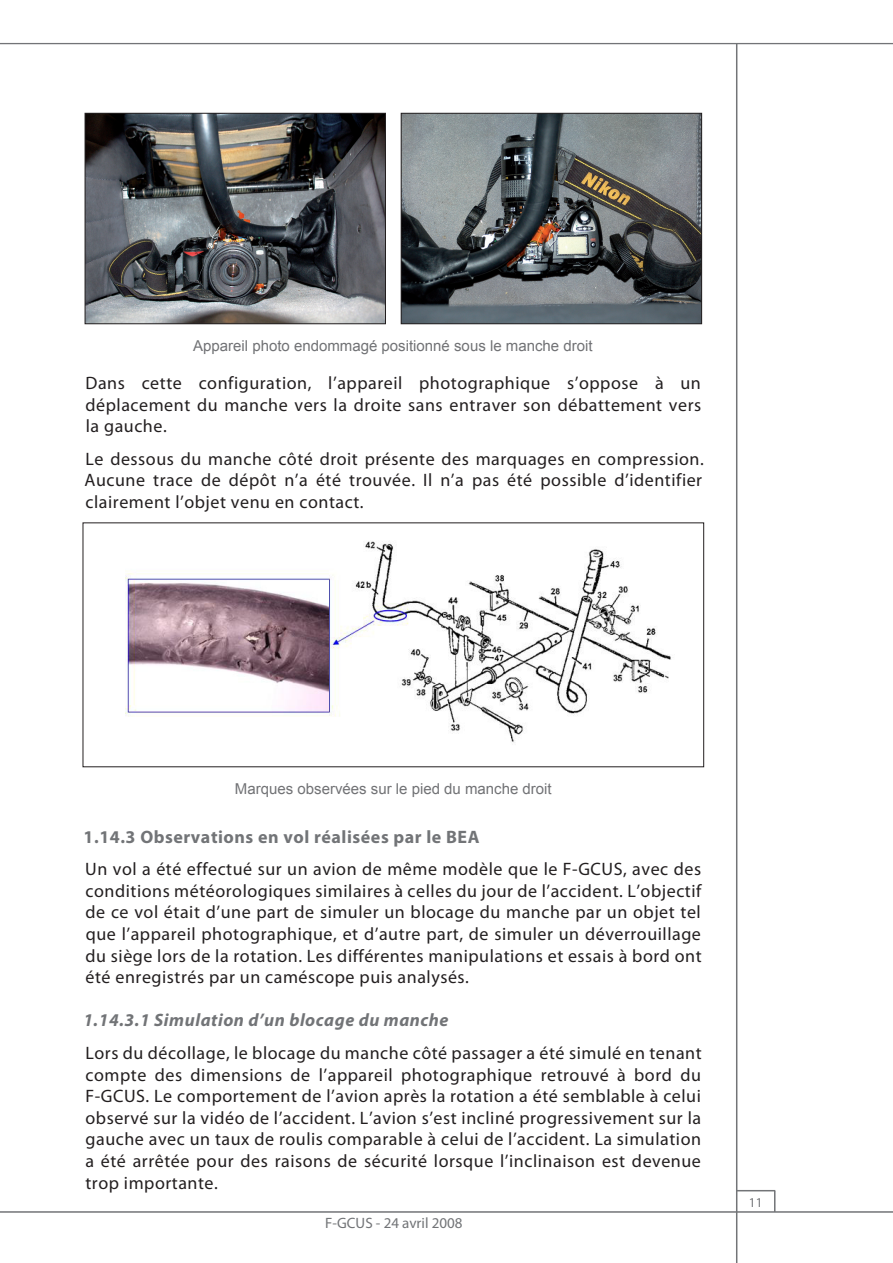
<style>
.page{position:relative;width:893px;height:1263px;background:#fff}
.page>*{position:absolute;margin:0;border:0;box-sizing:border-box;transform-origin:0 0}
.t1{font:18px/21.6px "Myriad Pro";letter-spacing:.03em;color:#231f20;text-align:justify}
.t2{font:700 18px "Myriad Pro";letter-spacing:.03em;color:#727477}
.t3{font:italic 700 18px "Myriad Pro";letter-spacing:.03em;color:#727477}
.t4{font:15px "Arial";color:#717275}
.t5{font:15px "Myriad Pro";color:#727477}
.t6{font:13.5px "Myriad Pro";color:#727477}
</style>
<div class="page">
<hr style="left:0;top:1211px;width:893px;height:2px;background:#727477">
<hr style="left:0;top:43px;width:893px;height:1px;background:#727477">
<hr style="left:736px;top:44px;width:1px;height:1219px;background:#727477">
<hr style="left:736px;top:1190px;width:39px;height:1px;background:#727477">
<svg style="left:774px;top:1191px;width:1px;height:20px"></svg>
<img style="left:87px;top:115px;width:297px;height:207px">
<div style="left:85px;top:113px;width:301px;height:211px;border:1px solid #231f20"></div>
<img style="left:403px;top:115px;width:297px;height:207px">
<div style="left:401px;top:113px;width:301px;height:211px;border:1px solid #231f20"></div>
<img style="left:125px;top:541px;width:546px;height:202px">
<p class="t4" style="left:193px;top:336px;width:401px">Appareil photo endommagé positionné sous le manche droit</p>
<p class="t1" style="left:85px;top:372px;width:617px">Dans cette configuration, l’appareil photographique s’oppose à un déplacement du manche vers la droite sans entraver son débattement vers la gauche.</p>
<p class="t1" style="left:84px;top:447px;width:621px">Le dessous du manche côté droit présente des marquages en compression.<br>Aucune trace de dépôt n’a été trouvée. Il n’a pas été possible d’identifier clairement l’objet venu en contact.</p>
<p class="t4" style="left:235px;top:778px;width:318px">Marques observées sur le pied du manche droit</p>
<p class="t2" style="left:84px;top:825px;width:397px">1.14.3 Observations en vol réalisées par le BEA</p>
<p class="t1" style="left:85px;top:858px;width:618px">Un vol a été effectué sur un avion de même modèle que le F-GCUS, avec des conditions météorologiques similaires à celles du jour de l’accident. L’objectif de ce vol était d’une part de simuler un blocage du manche par un objet tel que l’appareil photographique, et d’autre part, de simuler un déverrouillage du siège lors de la rotation. Les différentes manipulations et essais à bord ont été enregistrés par un caméscope puis analysés.</p>
<p class="t3" style="left:83px;top:1009px;width:367px">1.14.3.1 Simulation d’un blocage du manche</p>
<p class="t1" style="left:85px;top:1042px;width:618px">Lors du décollage, le blocage du manche côté passager a été simulé en tenant compte des dimensions de l’appareil photographique retrouvé à bord du F-GCUS. Le comportement de l’avion après la rotation a été semblable à celui observé sur la vidéo de l’accident. L’avion s’est incliné progressivement sur la gauche avec un taux de roulis comparable à celui de l’accident. La simulation a été arrêtée pour des raisons de sécurité lorsque l’inclinaison est devenue trop importante.</p>
<p class="t5" style="left:325px;top:1213px;width:139px">F-GCUS - 24 avril 2008</p>
<p class="t6" style="left:749px;top:1194px;width:15px">11</p>
</div>
